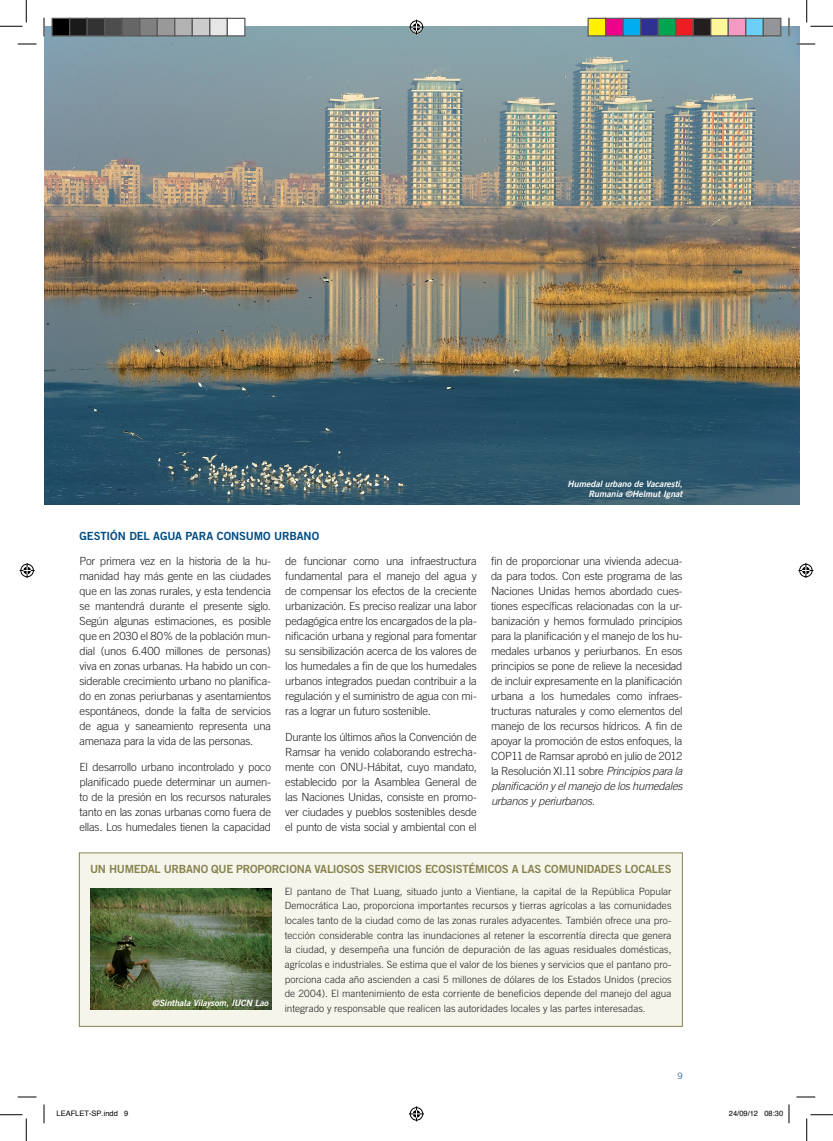
<style>
.page{position:relative;width:833px;height:1141px;background:#fff}
.page>*{position:absolute;margin:0;border:0;box-sizing:border-box;transform-origin:0 0}
.t1{font:300 11.25px/15px "Trade Gothic";letter-spacing:-.025em;color:#231f20;text-align:justify}
.t2{font:11.25px "Trade Gothic Bold Two";letter-spacing:-.02em;color:#88834f}
.t3{font:11.25px "Trade Gothic Bold Two";letter-spacing:-.01em;color:#014c83}
.t4{font:300 10px/14.6px "Trade Gothic";color:#231f20;text-align:justify}
.t5{font:italic 8.75px/10px "Trade Gothic Bold Two";color:#fff;text-align:right}
.t6{font:300 8.75px "Trade Gothic";color:#014c83}
.t7{font:7.5px "Helvetica";color:#000}
.s1{font-style:italic}
</style>
<div class="page">
<div style="left:79px;top:852px;width:603px;height:174px;background:#f5f5ec"></div>
<img style="left:90px;top:888px;width:181px;height:121px">
<img style="left:44px;top:26px;width:755px;height:479px">
<svg style="left:18px;top:43px;width:18px;height:2px"></svg>
<svg style="left:796px;top:43px;width:18px;height:2px"></svg>
<svg style="left:18px;top:1096px;width:18px;height:1px"></svg>
<svg style="left:796px;top:1096px;width:18px;height:1px"></svg>
<svg style="left:43px;top:18px;width:2px;height:18px"></svg>
<svg style="left:43px;top:1104px;width:2px;height:19px"></svg>
<svg style="left:787px;top:18px;width:2px;height:18px"></svg>
<svg style="left:0;top:0;width:27px;height:27px"></svg>
<svg style="left:0;top:1114px;width:27px;height:26px"></svg>
<svg style="left:806px;top:0;width:26px;height:27px"></svg>
<svg style="left:806px;top:1114px;width:26px;height:26px"></svg>
<svg style="left:409px;top:20px;width:15px;height:15px"></svg>
<svg style="left:409px;top:1106px;width:15px;height:15px"></svg>
<svg style="left:20px;top:563px;width:15px;height:15px"></svg>
<svg style="left:798px;top:563px;width:14px;height:15px"></svg>
<div style="left:52px;top:18px;width:18px;height:18px;background:#000"></div>
<div style="left:51px;top:18px;width:19px;height:18px;border:1px solid #595959"></div>
<div style="left:70px;top:18px;width:17px;height:18px;background:#1a1a1a"></div>
<div style="left:69px;top:18px;width:19px;height:18px;border:1px solid #595959"></div>
<div style="left:87px;top:18px;width:18px;height:18px;background:#333"></div>
<div style="left:86px;top:18px;width:19px;height:18px;border:1px solid #595959"></div>
<div style="left:105px;top:18px;width:17px;height:18px;background:#4d4d4d"></div>
<div style="left:104px;top:18px;width:19px;height:18px;border:1px solid #595959"></div>
<div style="left:122px;top:18px;width:18px;height:18px;background:#666"></div>
<div style="left:121px;top:18px;width:19px;height:18px;border:1px solid #595959"></div>
<div style="left:140px;top:18px;width:17px;height:18px;background:#808080"></div>
<div style="left:139px;top:18px;width:19px;height:18px;border:1px solid #595959"></div>
<div style="left:157px;top:18px;width:18px;height:18px;background:#999"></div>
<div style="left:156px;top:18px;width:19px;height:18px;border:1px solid #595959"></div>
<div style="left:175px;top:18px;width:17px;height:18px;background:#b3b3b3"></div>
<div style="left:174px;top:18px;width:19px;height:18px;border:1px solid #595959"></div>
<div style="left:192px;top:18px;width:18px;height:18px;background:#ccc"></div>
<div style="left:191px;top:18px;width:19px;height:18px;border:1px solid #595959"></div>
<div style="left:210px;top:18px;width:17px;height:18px;background:#e6e6e6"></div>
<div style="left:209px;top:18px;width:19px;height:18px;border:1px solid #595959"></div>
<div style="left:227px;top:18px;width:18px;height:18px;background:#fff"></div>
<div style="left:226px;top:18px;width:19px;height:18px;border:1px solid #595959"></div>
<div style="left:587px;top:18px;width:18px;height:18px;background:#fff101"></div>
<div style="left:587px;top:18px;width:19px;height:18px;border:1px solid #595959"></div>
<div style="left:605px;top:18px;width:17px;height:18px;background:#ed028c"></div>
<div style="left:604px;top:18px;width:19px;height:18px;border:1px solid #595959"></div>
<div style="left:622px;top:18px;width:18px;height:18px;background:#00aeef"></div>
<div style="left:622px;top:18px;width:19px;height:18px;border:1px solid #595959"></div>
<div style="left:640px;top:18px;width:17px;height:18px;background:#2e3092"></div>
<div style="left:639px;top:18px;width:19px;height:18px;border:1px solid #595959"></div>
<div style="left:657px;top:18px;width:18px;height:18px;background:#00a54f"></div>
<div style="left:657px;top:18px;width:19px;height:18px;border:1px solid #595959"></div>
<div style="left:675px;top:18px;width:17px;height:18px;background:#ee1d23"></div>
<div style="left:674px;top:18px;width:19px;height:18px;border:1px solid #595959"></div>
<div style="left:692px;top:18px;width:18px;height:18px;background:#231f20"></div>
<div style="left:692px;top:18px;width:19px;height:18px;border:1px solid #595959"></div>
<div style="left:710px;top:18px;width:17px;height:18px;background:#fff79a"></div>
<div style="left:709px;top:18px;width:19px;height:18px;border:1px solid #595959"></div>
<div style="left:727px;top:18px;width:18px;height:18px;background:#f499c2"></div>
<div style="left:727px;top:18px;width:19px;height:18px;border:1px solid #595959"></div>
<div style="left:745px;top:18px;width:17px;height:18px;background:#6bcff6"></div>
<div style="left:744px;top:18px;width:19px;height:18px;border:1px solid #595959"></div>
<div style="left:762px;top:18px;width:18px;height:18px;background:#939598"></div>
<div style="left:762px;top:18px;width:19px;height:18px;border:1px solid #595959"></div>
<svg style="left:788px;top:1104px;width:1px;height:19px"></svg>
<p class="t3" style="left:79px;top:528px;width:14px">GESTI</p>
<p class="t3" style="left:110px;top:528px;width:27px">ÓN DEL</p>
<p class="t3" style="left:153px;top:528px;width:9px">AGUA</p>
<p class="t3" style="left:185px;top:528px;width:40px">PARA CONSUMO</p>
<p class="t3" style="left:274px;top:528px;width:31px">U RBANO</p>
<p class="t1" style="left:79px;top:553px;width:193px">Por primera vez en la historia de la hu&shy;manidad hay más gente en las ciudades que en las zonas rurales, y esta tendencia se mantendrá durante el presente siglo.<br>Según algunas estimaciones, es posible que en 2030 el 80% de la población mun&shy;dial (unos 6.400 millones de personas) viva en zonas urbanas. Ha habido un con&shy;siderable crecimiento urbano no planifica&shy;do en zonas periurbanas y asentamientos espontáneos, donde la falta de servicios de agua y saneamiento representa una amenaza para la vida de las personas.</p>
<p class="t1" style="left:79px;top:759px;width:193px">El desarrollo urbano incontrolado y poco planificado puede determinar un aumen&shy;to de la presión en los recursos naturales tanto en las zonas urbanas como fuera de ellas. Los humedales tienen la capacidad</p>
<p class="t1" style="left:285px;top:553px;width:193px">de funcionar como una infraestructura fundamental para el manejo del agua y de compensar los efectos de la creciente urbanización. Es preciso realizar una labor pedagógica entre los encargados de la pla&shy;nificación urbana y regional para fomentar su sensibilización acerca de los valores de los humedales a fin de que los humedales urbanos integrados puedan contribuir a la regulación y el suministro de agua con mi&shy;ras a lograr un futuro sostenible.</p>
<p class="t1" style="left:285px;top:729px;width:193px">Durante los últimos años la Convención de Ramsar ha venido colaborando estrecha&shy;mente con ONU-Hábitat, cuyo mandato, establecido por la Asamblea General de las Naciones Unidas, consiste en promo&shy;ver ciudades y pueblos sostenibles desde el punto de vista social y ambiental con el</p>
<p class="t5" style="left:567px;top:478px;width:116px">Humedal urbano de Vacaresti,<br>Rumania ©Helmut Ignat</p>
<p class="t1" style="left:490px;top:553px;width:193px">fin de proporcionar una vivienda adecua&shy;da para todos. Con este programa de las Naciones Unidas hemos abordado cues&shy;tiones específicas relacionadas con la ur&shy;banización y hemos formulado principios para la planificación y el manejo de los hu&shy;medales urbanos y periurbanos. En esos principios se pone de relieve la necesidad de incluir expresamente en la planificación urbana a los humedales como infraes&shy;tructuras naturales y como elementos del manejo de los recursos hídricos. A fin de apoyar la promoción de estos enfoques, la COP11 de Ramsar aprobó en julio de 2012 la Resolución XI.11 sobre <span class="s1">Principios para la planificación y el manejo de los humedales urbanos y periurbanos.</span></p>
<p class="t2" style="left:90px;top:861px;width:28px">UN HUMEDAL</p>
<p class="t2" style="left:163px;top:861px;width:31px">U RBANO</p>
<p class="t2" style="left:211px;top:861px;width:9px">QUE</p>
<p class="t2" style="left:236px;top:861px;width:51px">PROPO RCIONA</p>
<p class="t2" style="left:314px;top:861px;width:13px">VALIOSOS</p>
<p class="t2" style="left:367px;top:861px;width:33px">SERVICIOS</p>
<p class="t2" style="left:425px;top:861px;width:8px">ECOSISTÉMICOS</p>
<p class="t2" style="left:511px;top:861px;width:17px">A LAS</p>
<p class="t2" style="left:544px;top:861px;width:8px">COMUNIDADES</p>
<p class="t2" style="left:624px;top:861px;width:8px">LOCALES</p>
<p class="t4" style="left:284px;top:883px;width:388px">El pantano de That Luang, situado junto a Vientiane, la capital de la República Popular Democrática Lao, proporciona importantes recursos y tierras agrícolas a las comunidades locales tanto de la ciudad como de las zonas rurales adyacentes. También ofrece una pro&shy;tección considerable contra las inundaciones al retener la escorrentía directa que genera la ciudad, y desempeña una función de depuración de las aguas residuales domésticas, agrícolas e industriales. Se estima que el valor de los bienes y servicios que el pantano pro&shy;porciona cada año ascienden a casi 5 millones de dólares de los Estados Unidos (precios de 2004). El mantenimiento de esta corriente de beneficios depende del manejo del agua integrado y responsable que realicen las autoridades locales y las partes interesadas.</p>
<p class="t5" style="left:152px;top:997px;width:118px">©Sinthala Vilaysom, IUCN Lao</p>
<p class="t6" style="left:677px;top:1070px;width:6px">9</p>
<p class="t7" style="left:56px;top:1107px;width:73px">LEAFLET-SP.indd 9</p>
<p class="t7" style="left:728px;top:1107px;width:56px">24/09/12 08:30</p>
</div>
